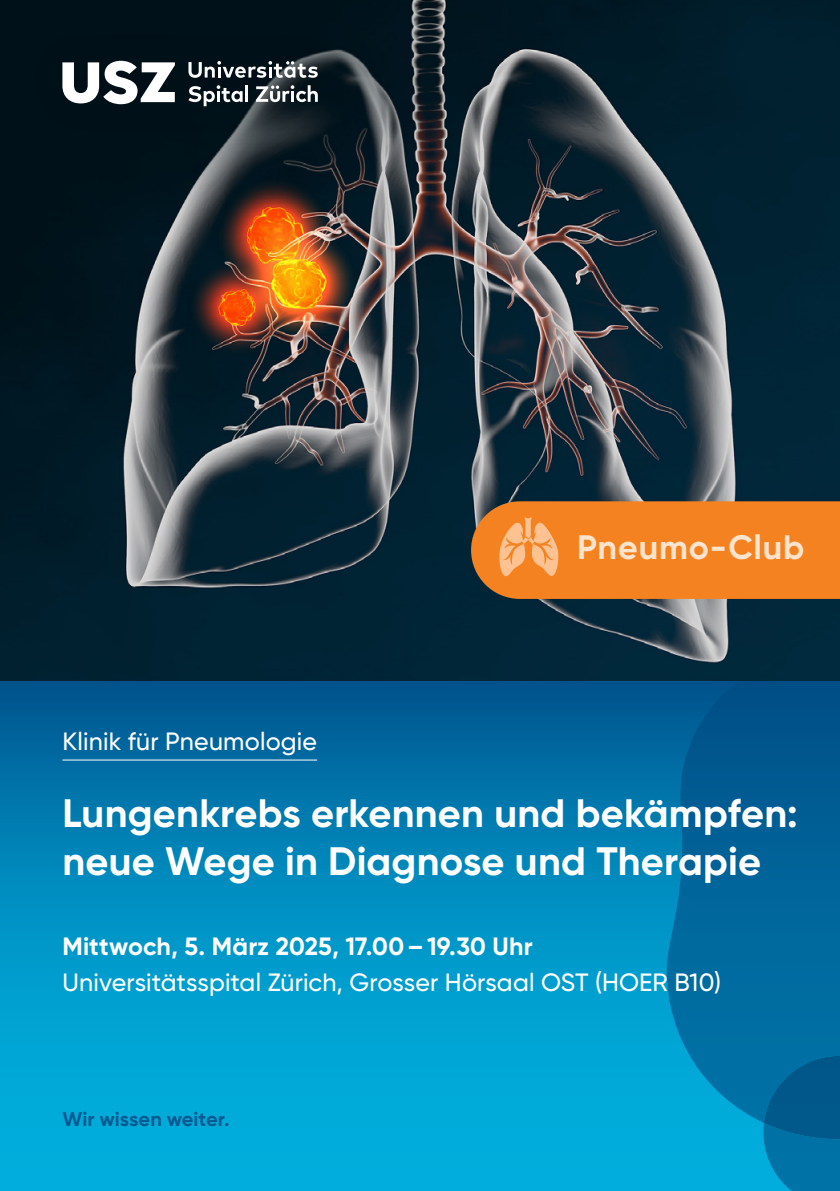
<style>
.page{position:relative;width:840px;height:1191px;background:#fff}
.page>*{position:absolute;margin:0;border:0;box-sizing:border-box;transform-origin:0 0}
.t1{font:700 39.6px/48px "USZ Gilroy";letter-spacing:.005em;color:#fff}
.t2{font:700 33.8px "USZ Gilroy";letter-spacing:.025em;color:#fee4cd}
.t3{font:500 25px "USZ Gilroy";letter-spacing:.005em;color:#fff}
.t4{font:700 25px "USZ Gilroy";letter-spacing:.01em;color:#fff}
.t5{font:700 20px "USZ Gilroy";color:#005a91}
</style>
<div class="page">
<svg style="left:0;top:680px;width:763px;height:511px;background:#008ec0"></svg>
<svg style="left:666px;top:680px;width:173px;height:442px;background:#00679c"></svg>
<svg style="left:763px;top:1056px;width:76px;height:135px;background:#00699b"></svg>
<img style="left:0;top:0;width:839px;height:680px">
<svg style="left:471px;top:501px;width:368px;height:98px;background:#ee8327"></svg>
<div style="left:26px;top:25px;width:327px;height:116px;background:#000;opacity:.09"></div>
<svg style="left:62px;top:61px;width:113px;height:43px"></svg>
<svg style="left:188px;top:85px;width:54px;height:21px"></svg>
<svg style="left:256px;top:85px;width:61px;height:17px"></svg>
<hr style="left:245px;top:85px;width:3px;height:17px;background:#fff">
<svg style="left:188px;top:61px;width:129px;height:17px"></svg>
<hr style="left:62px;top:759px;width:255px;height:1px;background:#fff">
<p class="t3" style="left:62px;top:726px;width:256px">Klinik für Pneumologie</p>
<h2 class="t2" style="left:577px;top:526px;width:228px">Pneumo-Club</h2>
<h1 class="t1" style="left:62px;top:789px;width:736px">Lungenkrebs erkennen und bekämpfen: neue Wege in Diagnose und Therapie</h1>
<p class="t4" style="left:62px;top:930px;width:471px">Mittwoch, 5. März 2025, 17.00–19.30 Uhr</p>
<p class="t3" style="left:62px;top:967px;width:659px">Universitätsspital Zürich, Grosser Hörsaal OST (HOER B10)</p>
<p class="t5" style="left:62px;top:1106px;width:168px">Wir wissen weiter.</p>
</div>
